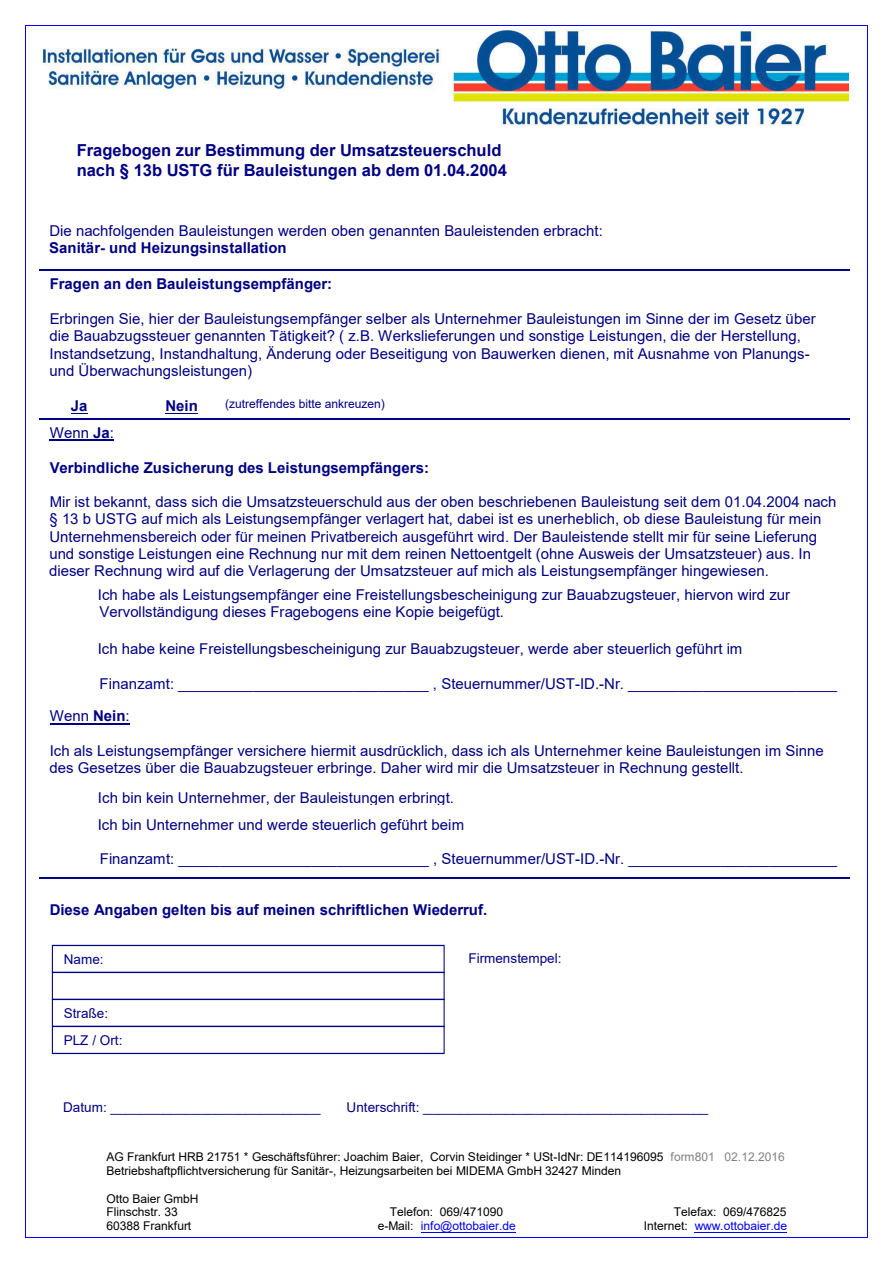
<style>
.page{position:relative;width:893px;height:1263px;background:#fff}
.page>*{position:absolute;margin:0;border:0;box-sizing:border-box;transform-origin:0 0}
.t1{font:700 16.5px/19.6px "Arial";color:#000084}
.t2{font:15px/17.2px "Arial";color:#000084}
.t3{font:700 15px "Arial";color:#000084}
.t4{font:13.5px/27px "Arial";color:#000084}
.t5{font:12px/13.8px "Arial";letter-spacing:-.005em;color:#000}
.t6{font:12px "Arial";letter-spacing:-.005em;color:#00f}
.t7{font:12px "Arial";letter-spacing:-.005em;color:#000084}
.s1{font-weight:700}
.s2{color:#818181}
.s3{color:#000}
</style>
<div class="page">
<hr style="left:421px;top:1232px;width:94px;height:1px;background:#00f">
<hr style="left:694px;top:1232px;width:93px;height:1px;background:#00f">
<img style="left:42px;top:31px;width:807px;height:95px">
<svg style="left:71px;top:413px;width:17px;height:1px"></svg>
<hr style="left:165px;top:413px;width:33px;height:1px;background:#000084">
<hr style="left:39px;top:877px;width:810px;height:2px;background:#000084">
<hr style="left:39px;top:269px;width:810px;height:2px;background:#000084">
<hr style="left:39px;top:418px;width:810px;height:2px;background:#000084">
<hr style="left:50px;top:440px;width:64px;height:1px;background:#000084">
<hr style="left:50px;top:723px;width:80px;height:1px;background:#000084">
<svg style="left:52px;top:945px;width:392px;height:109px"></svg>
<hr style="left:26px;top:25px;width:841px;height:1px;background:#00f">
<hr style="left:25px;top:26px;width:1px;height:1211px;background:#00f">
<hr style="left:867px;top:26px;width:1px;height:1211px;background:#00f">
<hr style="left:26px;top:1237px;width:841px;height:1px;background:#00f">
<p class="t1" style="left:77px;top:140px;width:431px">Fragebogen zur Bestimmung der Umsatzsteuerschuld nach § 13b USTG für Bauleistungen ab dem 01.04.2004</p>
<p class="t2" style="left:49px;top:222px;width:555px">Die nachfolgenden Bauleistungen werden oben genannten Bauleistenden erbracht:</p>
<p class="t3" style="left:49px;top:238px;width:239px">Sanitär- und Heizungsinstallation</p>
<p class="t3" style="left:50px;top:274px;width:284px">Fragen an den Bauleistungsempfänger:</p>
<p class="t2" style="left:49px;top:310px;width:767px">Erbringen Sie, hier der Bauleistungsempfänger selber als Unternehmer Bauleistungen im Sinne der im Gesetz über die Bauabzugssteuer genannten Tätigkeit? ( z.B. Werkslieferungen und sonstige Leistungen, die der Herstellung, Instandsetzung, Instandhaltung, Änderung oder Beseitigung von Bauwerken dienen, mit Ausnahme von Planungs&shy;und Überwachungsleistungen)</p>
<p class="t3" style="left:71px;top:395px;width:18px">Ja</p>
<p class="t3" style="left:165px;top:395px;width:34px">Nein</p>
<p class="t7" style="left:225px;top:396px;width:161px">(zutreffendes bitte ankreuzen)</p>
<p class="t2" style="left:50px;top:424px;width:66px">Wenn <span class="s1">Ja</span>:</p>
<p class="t3" style="left:50px;top:457px;width:381px">Verbindliche Zusicherung des Leistungsempfängers:</p>
<p class="t2" style="left:49px;top:493px;width:788px">Mir ist bekannt, dass sich die Umsatzsteuerschuld aus der oben beschriebenen Bauleistung seit dem 01.04.2004 nach § 13 b USTG auf mich als Leistungsempfänger verlagert hat, dabei ist es unerheblich, ob diese Bauleistung für mein Unternehmensbereich oder für meinen Privatbereich ausgeführt wird. Der Bauleistende stellt mir für seine Lieferung und sonstige Leistungen eine Rechnung nur mit dem reinen Nettoentgelt (ohne Ausweis der Umsatzsteuer) aus. In dieser Rechnung wird auf die Verlagerung der Umsatzsteuer auf mich als Leistungsempfänger hingewiesen.</p>
<p class="t2" style="left:98px;top:586px;width:693px">Ich habe als Leistungsempfänger eine Freistellungsbescheinigung zur Bauabzugsteuer, hiervon wird zur<br>Vervollständigung dieses Fragebogens eine Kopie beigefügt.</p>
<p class="t2" style="left:98px;top:640px;width:646px">Ich habe keine Freistellungsbescheinigung zur Bauabzugsteuer, werde aber steuerlich geführt im</p>
<p class="t2" style="left:50px;top:667px;width:788px;line-height:32.7px;text-indent:50px">Finanzamt: ______________________________ , Steuernummer/UST-ID.-Nr. _________________________<br>Wenn <span class="s1">Nein</span>:</p>
<p class="t2" style="left:50px;top:742px;width:775px">Ich als Leistungsempfänger versichere hiermit ausdrücklich, dass ich als Unternehmer keine Bauleistungen im Sinne des Gesetzes über die Bauabzugsteuer erbringe. Daher wird mir die Umsatzsteuer in Rechnung gestellt.</p>
<p class="t2" style="left:98px;top:789px;width:357px">Ich bin kein Unternehmer, der Bauleistungen erbringt.</p>
<p class="t2" style="left:98px;top:816px;width:368px">Ich bin Unternehmer und werde steuerlich geführt beim</p>
<p class="t2" style="left:100px;top:850px;width:739px">Finanzamt: ______________________________ , Steuernummer/UST-ID.-Nr. _________________________</p>
<p class="t3" style="left:50px;top:899px;width:439px">Diese Angaben gelten bis auf meinen schriftlichen Wiederruf.</p>
<p class="t4" style="left:64px;top:946px;width:41px">Name:</p>
<p class="t4" style="left:468px;top:945px;width:95px">Firmenstempel:</p>
<p class="t4" style="left:64px;top:1000px;width:60px">Straße:<br>PLZ / Ort:</p>
<p class="t4" style="left:63px;top:1093px;width:259px">Datum: ____________________________</p>
<p class="t4" style="left:346px;top:1093px;width:363px">Unterschrift: ______________________________________</p>
<p class="t5" style="left:106px;top:1150px;width:680px">AG Frankfurt HRB 21751 * Geschäftsführer: Joachim Baier, Corvin Steidinger * USt-IdNr: DE114196095 <span class="s2">form801 02.12.2016<br></span>Betriebshaftpflichtversicherung für Sanitär-, Heizungsarbeiten bei MIDEMA GmbH 32427 Minden</p>
<p class="t5" style="left:106px;top:1191px;width:94px">Otto Baier GmbH<br>Flinschstr. 33</p>
<p class="t5" style="left:390px;top:1205px;width:115px">Telefon: 069/471090</p>
<p class="t5" style="left:673px;top:1205px;width:114px">Telefax: 069/476825</p>
<p class="t5" style="left:106px;top:1219px;width:86px">60388 Frankfurt</p>
<p class="t6" style="left:378px;top:1218px;width:140px"><span class="s3">e-Mail:</span> info@ottobaier.de</p>
<p class="t6" style="left:643px;top:1218px;width:145px"><span class="s3">Internet:</span> www.ottobaier.de</p>
</div>
